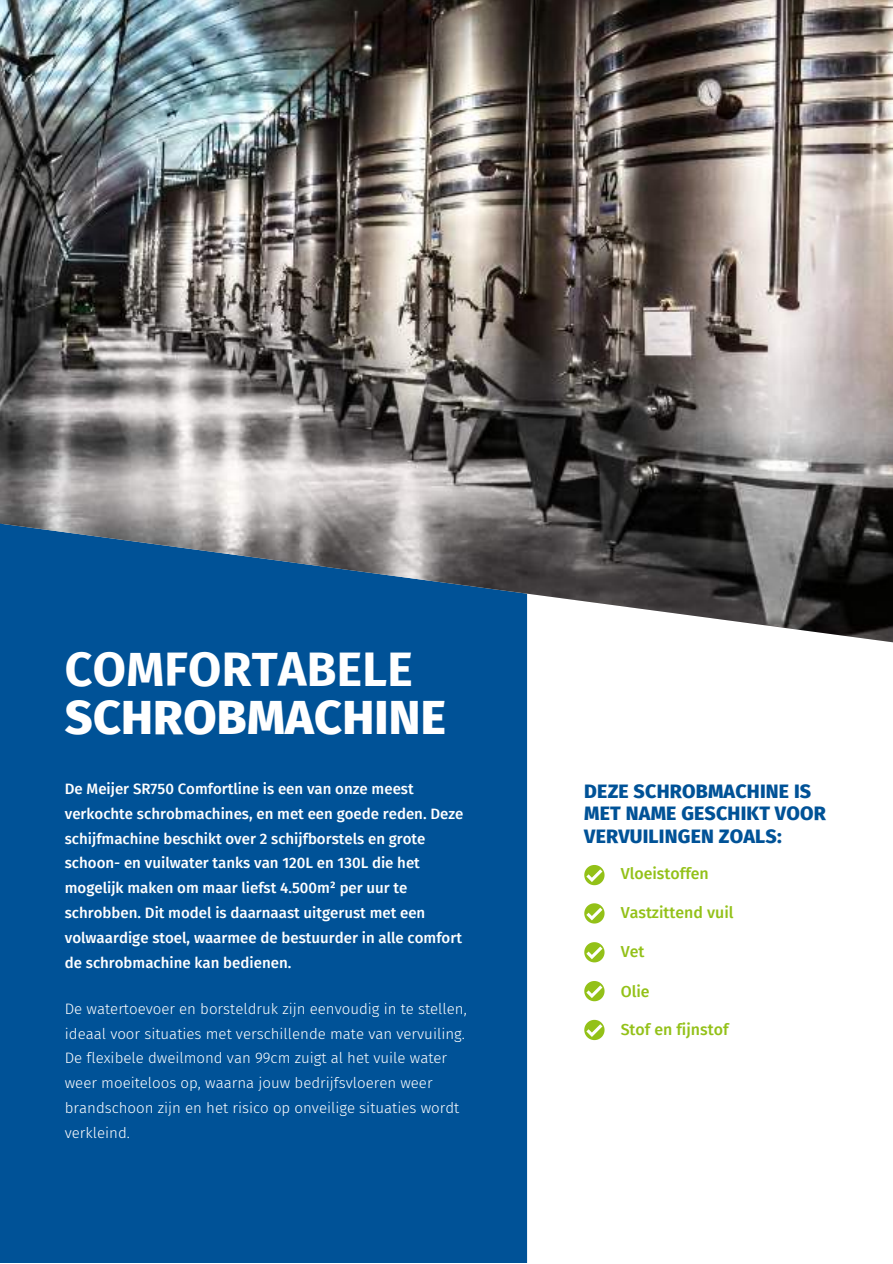
<style>
.page{position:relative;width:893px;height:1264px;background:#fff}
.page>*{position:absolute;margin:0;border:0;box-sizing:border-box;transform-origin:0 0}
.t1{font:800 48.15px "Fira Sans";letter-spacing:.005em;color:#fff}
.t2{font:700 48.15px "Fira Sans";letter-spacing:.005em;color:#fff}
.t3{font:800 19.5px/22.5px "Fira Sans";letter-spacing:.01em;color:#005297}
.t4{font:500 15.9px "Fira Sans";color:#93c118}
.t5{font:500 15px/24.8px "Fira Sans";color:#fff}
.t6{font:300 15px/24.8px "Fira Sans";color:#fff}
</style>
<div class="page">
<div style="left:0;top:643px;width:527px;height:619px;background:#005297"></div>
<img style="left:0;top:0;width:892px;height:643px">
<svg style="left:584px;top:865px;width:20px;height:20px"></svg>
<svg style="left:584px;top:903px;width:20px;height:20px"></svg>
<svg style="left:584px;top:942px;width:20px;height:20px"></svg>
<svg style="left:584px;top:981px;width:20px;height:20px"></svg>
<svg style="left:584px;top:1019px;width:20px;height:21px"></svg>
<h1 class="t2" style="left:65px;top:641px;width:349px">COMFORTABELE</h1>
<h1 class="t1" style="left:65px;top:688px;width:383px">SCHROBMACHINE</h1>
<p class="t5" style="left:65px;top:776px;width:400px">De Meijer SR750 Comfortline is een van onze meest verkochte schrobmachines, en met een goede reden. Deze schijfmachine beschikt over 2 schijfborstels en grote schoon- en vuilwater tanks van 120L en 130L die het mogelijk maken om maar liefst 4.500m² per uur te schrobben. Dit model is daarnaast uitgerust met een volwaardige stoel, waarmee de bestuurder in alle comfort de schrobmachine kan bedienen.</p>
<h2 class="t3" style="left:584px;top:780px;width:243px">DEZE SCHROBMACHINE IS<br>MET NAME GESCHIKT VOOR<br>VERVUILINGEN ZOALS:</h2>
<p class="t4" style="left:620px;top:863px;width:90px">Vloeistoffen</p>
<p class="t4" style="left:620px;top:903px;width:114px">Vastzittend vuil</p>
<p class="t4" style="left:620px;top:942px;width:25px">Vet</p>
<p class="t4" style="left:620px;top:982px;width:30px">Olie</p>
<p class="t4" style="left:620px;top:1020px;width:109px">Stof en fijnstof</p>
<p class="t6" style="left:65px;top:996px;width:403px">De watertoevoer en borsteldruk zijn eenvoudig in te stellen, ideaal voor situaties met verschillende mate van vervuiling.<br>De flexibele dweilmond van 99cm zuigt al het vuile water weer moeiteloos op, waarna jouw bedrijfsvloeren weer brandschoon zijn en het risico op onveilige situaties wordt verkleind.</p>
</div>
